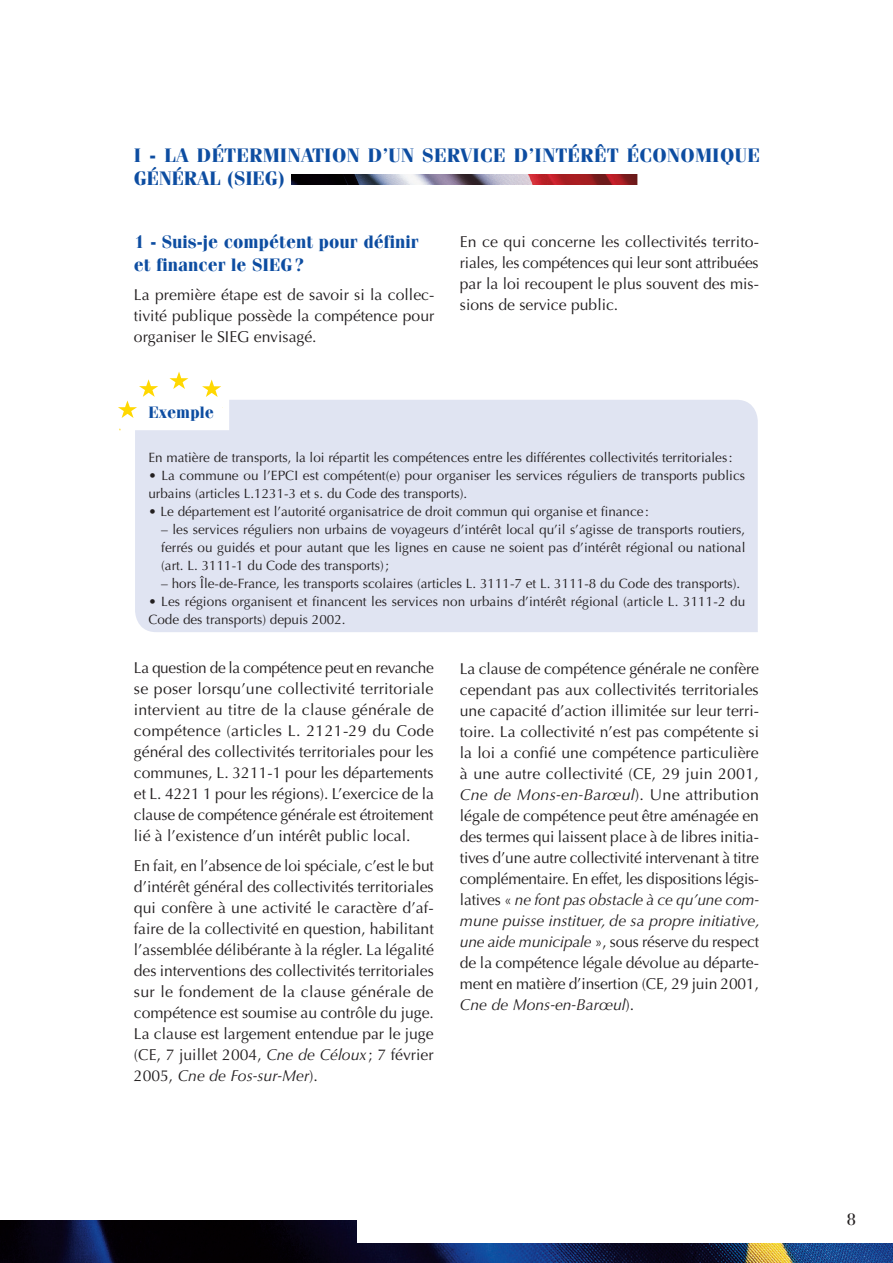
<style>
.page{position:relative;width:893px;height:1263px;background:#fff}
.page>*{position:absolute;margin:0;border:0;box-sizing:border-box;transform-origin:0 0}
.I-TITRE{font:700 19.5px/22.5px "Fenice LT";letter-spacing:.02em;color:#0d4da1}
.SOUS-TITRE_1{font:700 18px/22.5px "Fenice LT";color:#0d4da1}
.texte_courant{font:700 16.5px "Fenice LT";color:#0d4da1}
.t1{font:16.5px "Fenice LT";color:#231f20}
.TEXTE{font:15.75px/21px "Optima LT";color:#231f20;text-align:justify}
.ENCADRÉ_EXEMPLE{font:13.5px/18px "Optima LT";color:#231f20}
.s1{font-style:italic}
</style>
<div class="page">
<img style="left:0;top:1220px;width:893px;height:43px">
<div style="left:357px;top:1218px;width:536px;height:24px;background:#fff"></div>
<img style="left:291px;top:174px;width:347px;height:11px">
<svg style="left:169px;top:372px;width:19px;height:17px"></svg>
<svg style="left:118px;top:379px;width:40px;height:39px"></svg>
<svg style="left:202px;top:379px;width:19px;height:18px"></svg>
<div style="left:135px;top:400px;width:623px;height:232px;background:#e0e4f2"></div>
<p class="I-TITRE" style="left:134px;top:144px;width:627px">I - LA DÉTERMINATION D’UN SERVICE D’INTÉRÊT ÉCONOMIQUE<br>GÉNÉRAL (SIEG)</p>
<p class="SOUS-TITRE_1" style="left:134px;top:231px;width:286px">1 - Suis-je compétent pour définir et financer le SIEG?</p>
<p class="TEXTE" style="left:134px;top:285px;width:302px">La première étape est de savoir si la collec&shy;tivité publique possède la compétence pour organiser le SIEG envisagé.</p>
<p class="TEXTE" style="left:460px;top:231px;width:301px">En ce qui concerne les collectivités territo&shy;riales, les compétences qui leur sont attribuées par la loi recoupent le plus souvent des mis&shy;sions de service public.</p>
<p class="texte_courant" style="left:148px;top:402px;width:67px">Exemple</p>
<p class="ENCADRÉ_EXEMPLE" style="left:148px;top:449px;width:586px">En matière de transports, la loi répartit les compétences entre les différentes collectivités territoriales:</p>
<p class="ENCADRÉ_EXEMPLE" style="left:148px;top:467px;width:598px">• La commune ou l’EPCI est compétent(e) pour organiser les services réguliers de transports publics urbains (articles L.1231-3 et s. du Code des transports).</p>
<p class="ENCADRÉ_EXEMPLE" style="left:148px;top:503px;width:502px">• Le département est l’autorité organisatrice de droit commun qui organise et finance :</p>
<p class="ENCADRÉ_EXEMPLE" style="left:161px;top:521px;width:586px;text-align:justify">– les services réguliers non urbains de voyageurs d’intérêt local qu’il s’agisse de transports routiers, ferrés ou guidés et pour autant que les lignes en cause ne soient pas d’intérêt régional ou national (art. L. 3111-1 du Code des transports);</p>
<p class="ENCADRÉ_EXEMPLE" style="left:161px;top:575px;width:580px">– hors Île-de-France, les transports scolaires (articles L. 3111-7 et L. 3111-8 du Code des transports).</p>
<p class="ENCADRÉ_EXEMPLE" style="left:148px;top:593px;width:598px">• Les régions organisent et financent les services non urbains d’intérêt régional (article L. 3111-2 du<br>Code des transports) depuis 2002.</p>
<p class="TEXTE" style="left:134px;top:657px;width:301px">La question de la compétence peut en revanche se poser lorsqu’une collectivité territoriale intervient au titre de la clause générale de compétence (articles L. 2121-29 du Code général des collectivités territoriales pour les communes, L. 3211-1 pour les départements et L. 4221 1 pour les régions). L’exercice de la clause de compétence générale est étroitement lié à l’existence d’un intérêt public local.</p>
<p class="TEXTE" style="left:134px;top:855px;width:301px">En fait, en l’absence de loi spéciale, c’est le but d’intérêt général des collectivités territoriales qui confère à une activité le caractère d’af&shy;faire de la collectivité en question, habilitant l’assemblée délibérante à la régler. La légalité des interventions des collectivités territoriales sur le fondement de la clause générale de compétence est soumise au contrôle du juge.<br>La clause est largement entendue par le juge (CE, 7 juillet 2004, <span class="s1">Cne de Céloux</span> ; 7 février 2005, <span class="s1">Cne de Fos-sur-Mer</span>).</p>
<p class="TEXTE" style="left:460px;top:658px;width:301px">La clause de compétence générale ne confère cependant pas aux collectivités territoriales une capacité d’action illimitée sur leur terri&shy;toire. La collectivité n’est pas compétente si la loi a confié une compétence particulière à une autre collectivité (CE, 29 juin 2001, <span class="s1">Cne de Mons-en-Barœul</span>). Une attribution légale de compétence peut être aménagée en des termes qui laissent place à de libres initia&shy;tives d’une autre collectivité intervenant à titre complémentaire. En effet, les dispositions légis&shy;latives « <span class="s1">ne font pas obstacle à ce qu’une com&shy;mune puisse instituer, de sa propre initiative, une aide municipale</span> », sous réserve du respect de la compétence légale dévolue au départe&shy;ment en matière d’insertion (CE, 29 juin 2001, <span class="s1">Cne de Mons-en-Barœul</span>).</p>
<p class="t1" style="left:847px;top:1209px;width:11px">8</p>
</div>
